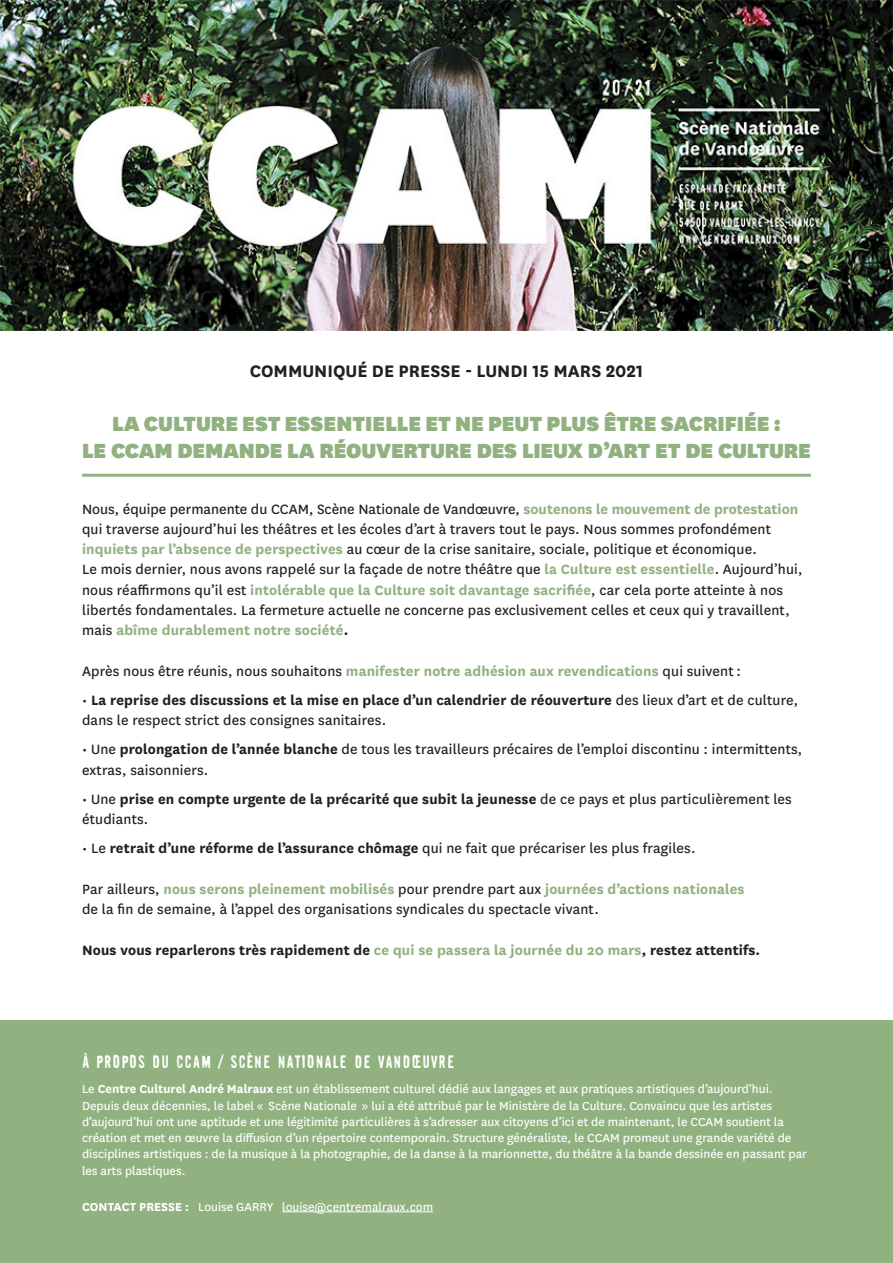
<style>
.page{position:relative;width:893px;height:1263px;background:#fff}
.page>*{position:absolute;margin:0;border:0;box-sizing:border-box;transform-origin:0 0}
.t1{font:900 24px/27px "National";letter-spacing:-.01em;color:#92b181;text-align:center}
.t2{font:21px "Stampkat";letter-spacing:-.01em;color:#fff}
.t3{font:700 19.5px "National";color:#231f20}
.t4{font:15.75px/20.2px "National";letter-spacing:.01em;color:#231f20}
.t5{font:700 15.75px/20.2px "National";letter-spacing:.01em;color:#231f20}
.t6{font:13.5px/16.2px "National";color:#fff}
.s1{font-weight:700;color:#92b181}
.s2{font-weight:700}
.s3{font-weight:400}
.s4{color:#92b181}
</style>
<div class="page">
<div style="left:0;top:1020px;width:893px;height:243px;background:#92b181"></div>
<hr style="left:282px;top:1211px;width:151px;height:1px;background:#fff">
<img style="left:0;top:0;width:893px;height:331px">
<hr style="left:82px;top:474px;width:729px;height:3px;background:#92b181">
<p class="t3" style="left:250px;top:357px;width:395px">COMMUNIQUÉ DE PRESSE - LUNDI 15 MARS 2021</p>
<h1 class="t1" style="left:82px;top:409px;width:730px">LA CULTURE EST ESSENTIELLE ET NE PEUT PLUS ÊTRE SACRIFIÉE :<br>LE CCAM DEMANDE LA RÉOUVERTURE DES LIEUX D’ART ET DE CULTURE</h1>
<p class="t4" style="left:82px;top:498px;width:722px">Nous, équipe permanente du CCAM, Scène Nationale de Vandœuvre, <span class="s1">soutenons le mouvement de protestation </span>qui traverse aujourd’hui les théâtres et les écoles d’art à travers tout le pays. Nous sommes profondément <span class="s1">inquiets par l’absence de perspectives</span> au cœur de la crise sanitaire, sociale, politique et économique.<br>Le mois dernier, nous avons rappelé sur la façade de notre théâtre que <span class="s1">la Culture est essentielle</span>. Aujourd’hui, nous réaffirmons qu’il est <span class="s1">intolérable que la Culture soit davantage sacrifiée</span>, car cela porte atteinte à nos libertés fondamentales. La fermeture actuelle ne concerne pas exclusivement celles et ceux qui y travaillent, mais <span class="s1">abîme durablement notre société</span><span class="s2">.</span></p>
<p class="t4" style="left:82px;top:660px;width:660px">Après nous être réunis, nous souhaitons <span class="s1">manifester notre adhésion aux revendications</span> qui suivent :</p>
<p class="t4" style="left:82px;top:689px;width:718px">• <span class="s2">La reprise des discussions et la mise en place d’un calendrier de réouverture</span> des lieux d’art et de culture, dans le respect strict des consignes sanitaires.</p>
<p class="t4" style="left:82px;top:739px;width:722px">• Une <span class="s2">prolongation de l’année blanche</span> de tous les travailleurs précaires de l’emploi discontinu : intermittents, extras, saisonniers.</p>
<p class="t5" style="left:82px;top:788px;width:711px"><span class="s3">• Une</span> prise en compte urgente de la précarité que subit la jeunesse <span class="s3">de ce pays et plus particulièrement les étudiants.</span></p>
<p class="t4" style="left:82px;top:838px;width:615px">• Le <span class="s2">retrait d’une réforme de l’assurance chômage</span> qui ne fait que précariser les plus fragiles.</p>
<p class="t4" style="left:82px;top:878px;width:664px">Par ailleurs, <span class="s1">nous serons pleinement mobilisés</span> pour prendre part aux <span class="s1">journées d’actions nationales </span>de la fin de semaine, à l’appel des organisations syndicales du spectacle vivant.</p>
<p class="t5" style="left:82px;top:938px;width:680px">Nous vous reparlerons très rapidement de <span class="s4">ce qui se passera la journée du 20 mars</span>, restez attentifs.</p>
<h2 class="t2" style="left:82px;top:1052px;width:375px">À PROPOS DU CCAM / SCÈNE NATIONALE DE VANDŒUVRE</h2>
<p class="t6" style="left:82px;top:1080px;width:726px">Le <span class="s2">Centre Culturel André Malraux</span> est un établissement culturel dédié aux langages et aux pratiques artistiques d’aujourd’hui.<br>Depuis deux décennies, le label « Scène Nationale » lui a été attribué par le Ministère de la Culture. Convaincu que les artistes d’aujourd’hui ont une aptitude et une légitimité particulières à s’adresser aux citoyens d’ici et de maintenant, le CCAM soutient la création et met en œuvre la diffusion d’un répertoire contemporain. Structure généraliste, le CCAM promeut une grande variété de disciplines artistiques : de la musique à la photographie, de la danse à la marionnette, du théâtre à la bande dessinée en passant par les arts plastiques.</p>
<p class="t6" style="left:82px;top:1198px;width:353px"><span class="s2">CONTACT PRESSE :</span> Louise GARRY louise@centremalraux.com</p>
</div>
